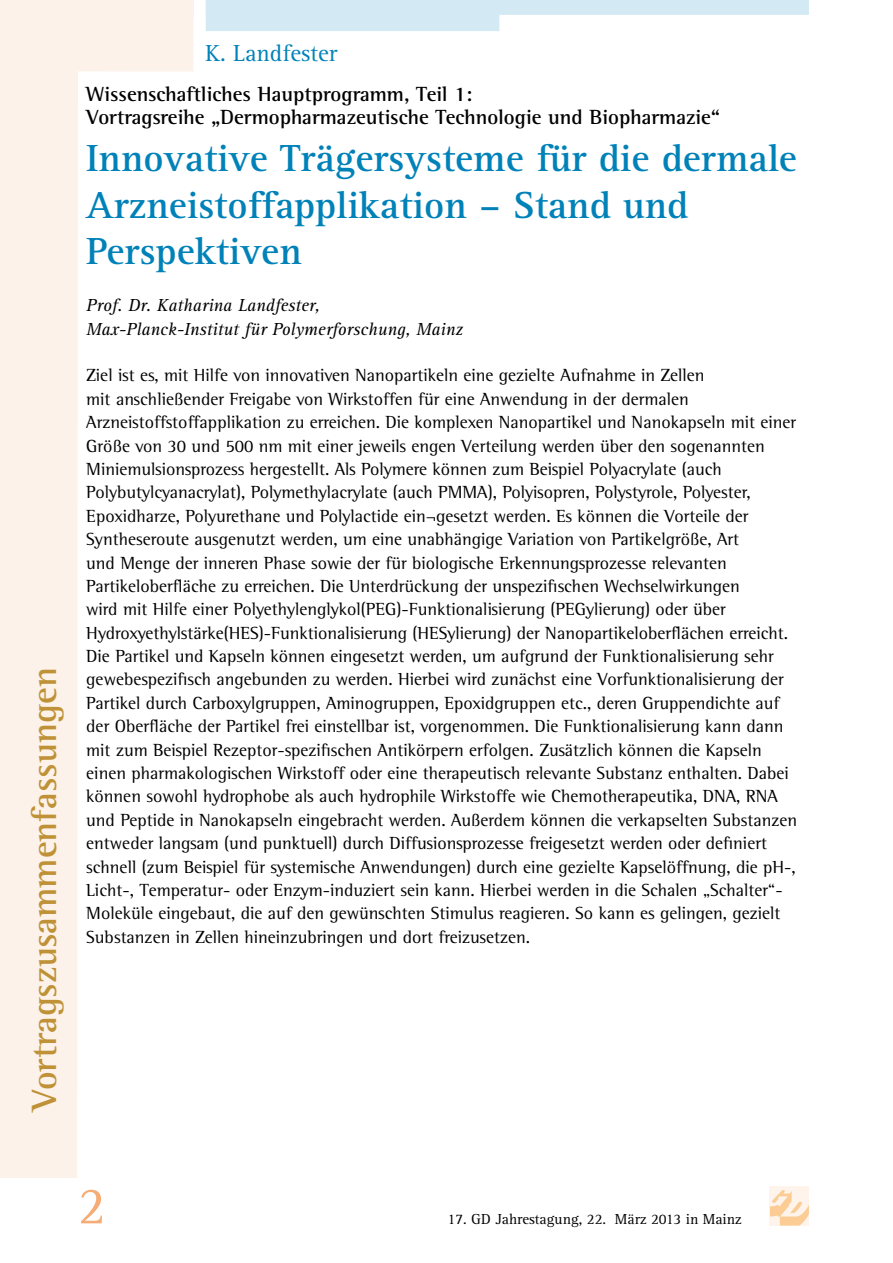
<style>
.page{position:relative;width:893px;height:1263px;background:#fff}
.page>*{position:absolute;margin:0;border:0;box-sizing:border-box;transform-origin:0 0}
.t1{font:54px "Agfa Rotis Serif";color:#f5ac75}
.t2{font:700 39px/46.8px "Agfa Rotis Serif";color:#0082b8}
.t3{font:700 36px "Agfa Rotis Semi Serif";color:#bf9237}
.t4{font:24px "Agfa Rotis Serif";color:#0082b8}
.t5{font:700 21px/23.4px "Agfa Rotis Semi Serif";color:#000}
.t6{font:18px/23.4px "Agfa Rotis Semi Serif";color:#000}
.t7{font:italic 18px/23.4px "Agfa Rotis Serif";color:#000}
.t8{font:15px "Agfa Rotis Serif";color:#000}
</style>
<div class="page">
<div style="left:770px;top:1186px;width:39px;height:39px;background:#fef4eb"></div>
<svg style="left:770px;top:1190px;width:39px;height:35px"></svg>
<svg style="left:0;top:0;width:194px;height:1178px"></svg>
<div style="left:0;top:0;width:193px;height:17px;background:#fcf2ea"></div>
<svg style="left:206px;top:0;width:603px;height:31px"></svg>
<h3 class="t3" style="left:23px;top:1111px;width:445px;rotate:-90deg">Vortragszusammenfassungen</h3>
<h3 class="t4" style="left:205px;top:39px;width:133px">K. Landfester</h3>
<p class="t5" style="left:86px;top:82px;width:635px">Wissenschaftliches Hauptprogramm, Teil 1:<br>Vortragsreihe „Dermopharmazeutische Technologie und Biopharmazie“</p>
<h2 class="t2" style="left:86px;top:135px;width:712px">Innovative Trägersysteme für die dermale<br>Arzneistoffapplikation – Stand und<br>Perspektiven</h2>
<p class="t7" style="left:86px;top:294px;width:378px">Prof. Dr. Katharina Landfester,<br>Max-Planck-Institut für Polymerforschung, Mainz</p>
<p class="t6" style="left:86px;top:364px;width:712px">Ziel ist es, mit Hilfe von innovativen Nanopartikeln eine gezielte Aufnahme in Zellen<br>mit anschließender Freigabe von Wirkstoffen für eine Anwendung in der dermalen Arzneistoffstoffapplikation zu erreichen. Die komplexen Nanopartikel und Nanokapseln mit einer Größe von 30 und 500 nm mit einer jeweils engen Verteilung werden über den sogenannten Miniemulsionsprozess hergestellt. Als Polymere können zum Beispiel Polyacrylate (auch Polybutylcyanacrylat), Polymethylacrylate (auch PMMA), Polyisopren, Polystyrole, Polyester, Epoxidharze, Polyurethane und Polylactide ein¬gesetzt werden. Es können die Vorteile der Syntheseroute ausgenutzt werden, um eine unabhängige Variation von Partikelgröße, Art<br>und Menge der inneren Phase sowie der für biologische Erkennungsprozesse relevanten Partikeloberfläche zu erreichen. Die Unterdrückung der unspezifischen Wechselwirkungen<br>wird mit Hilfe einer Polyethylenglykol(PEG)-Funktionalisierung (PEGylierung) oder über Hydroxyethylstärke(HES)-Funktionalisierung (HESylierung) der Nanopartikeloberflächen erreicht.<br>Die Partikel und Kapseln können eingesetzt werden, um aufgrund der Funktionalisierung sehr gewebespezifisch angebunden zu werden. Hierbei wird zunächst eine Vorfunktionalisierung der Partikel durch Carboxylgruppen, Aminogruppen, Epoxidgruppen etc., deren Gruppendichte auf der Oberfläche der Partikel frei einstellbar ist, vorgenommen. Die Funktionalisierung kann dann mit zum Beispiel Rezeptor-spezifischen Antikörpern erfolgen. Zusätzlich können die Kapseln einen pharmakologischen Wirkstoff oder eine therapeutisch relevante Substanz enthalten. Dabei können sowohl hydrophobe als auch hydrophile Wirkstoffe wie Chemotherapeutika, DNA, RNA und Peptide in Nanokapseln eingebracht werden. Außerdem können die verkapselten Substanzen entweder langsam (und punktuell) durch Diffusionsprozesse freigesetzt werden oder definiert schnell (zum Beispiel für systemische Anwendungen) durch eine gezielte Kapselöffnung, die pH-, Licht-, Temperatur- oder Enzym-induziert sein kann. Hierbei werden in die Schalen „Schalter“- Moleküle eingebaut, die auf den gewünschten Stimulus reagieren. So kann es gelingen, gezielt Substanzen in Zellen hineinzubringen und dort freizusetzen.</p>
<h1 class="t1" style="left:78px;top:1175px;width:30px">2</h1>
<p class="t8" style="left:448px;top:1210px;width:296px">17. GD Jahrestagung, 22. März 2013 in Mainz</p>
</div>
